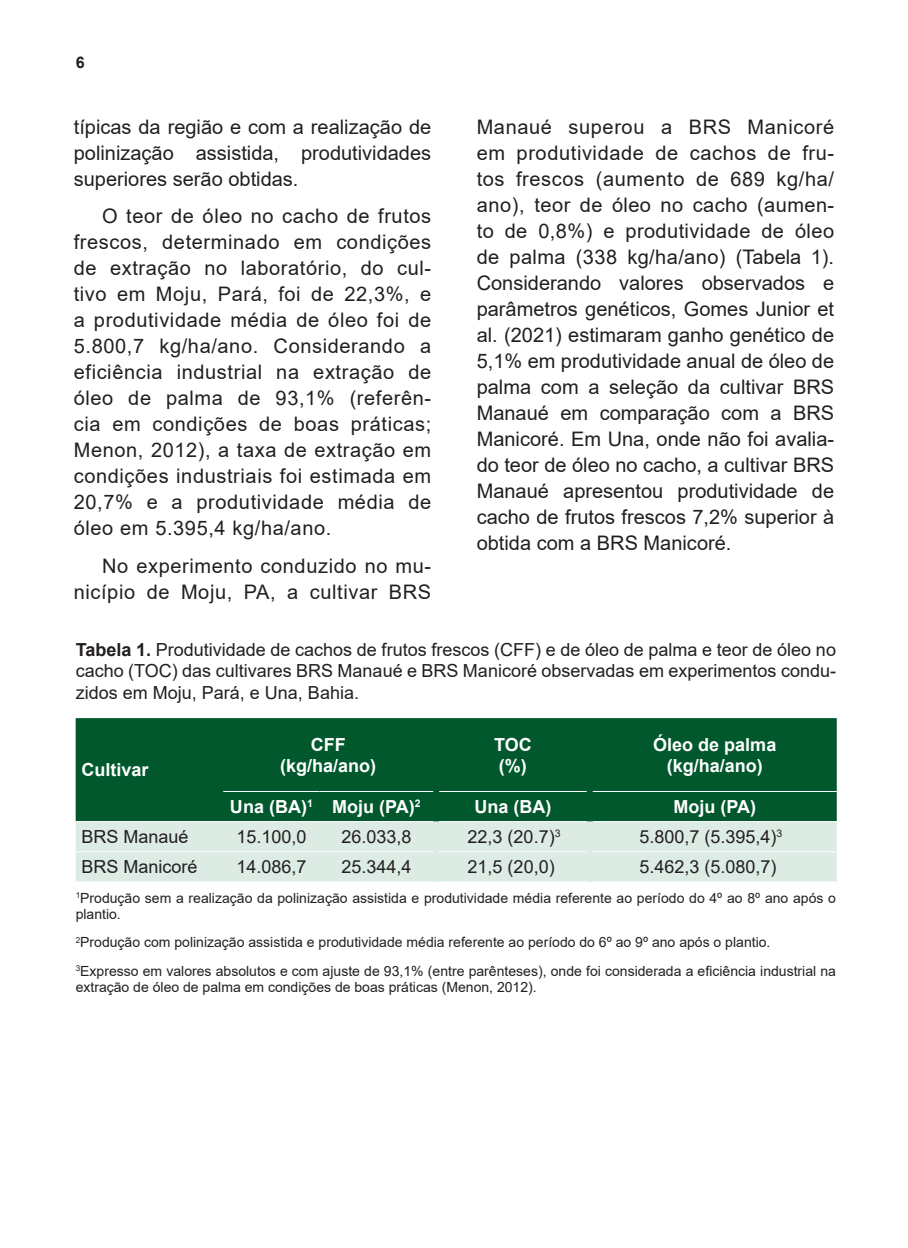
<style>
.page{position:relative;width:908px;height:1248px;background:#fff}
.page>*{position:absolute;margin:0;border:0;box-sizing:border-box;transform-origin:0 0}
.t1{font:20px/26px "Arial";color:#231f20;text-align:justify}
.t2{font:20px/26px "Arial";letter-spacing:.03em;color:#231f20;text-align:right}
.t3{font:18px/21.6px "Arial";color:#231f20;text-align:justify}
.t4{font:700 18px/21.6px "Arial";color:#fff;text-align:center}
.t5{font:700 16px "Arial";color:#231f20}
.t6{font:14px/16.8px "Arial";color:#231f20}
.s1{font-weight:700}
</style>
<div class="page">
<div style="left:76px;top:718px;width:760px;height:103px;background:#00582c"></div>
<div style="left:76px;top:821px;width:760px;height:60px;background:#dcebe3"></div>
<hr style="left:76px;top:851px;width:147px;height:1px;background:#fff">
<hr style="left:223px;top:851px;width:96px;height:1px;background:#fff">
<hr style="left:319px;top:851px;width:114px;height:1px;background:#fff">
<hr style="left:439px;top:851px;width:147px;height:1px;background:#fff">
<hr style="left:592px;top:851px;width:244px;height:1px;background:#fff">
<hr style="left:223px;top:821px;width:96px;height:1px;background:#fff">
<hr style="left:319px;top:821px;width:114px;height:1px;background:#fff">
<hr style="left:439px;top:821px;width:147px;height:1px;background:#fff">
<hr style="left:592px;top:821px;width:244px;height:1px;background:#fff">
<hr style="left:439px;top:791px;width:147px;height:1px;background:#fff">
<hr style="left:592px;top:791px;width:244px;height:1px;background:#fff">
<hr style="left:223px;top:791px;width:96px;height:1px;background:#fff">
<hr style="left:319px;top:791px;width:114px;height:1px;background:#fff">
<hr style="left:76px;top:821px;width:147px;height:1px;background:#fff">
<p class="t5" style="left:76px;top:51px;width:10px">6</p>
<p class="t1" style="left:74px;top:113px;width:359px">típicas da região e com a realização de polinização assistida, produtividades superiores serão obtidas.</p>
<p class="t1" style="left:74px;top:203px;width:359px;text-indent:28px">O teor de óleo no cacho de frutos frescos, determinado em condições de extração no laboratório, do cul&shy;tivo em Moju, Pará, foi de 22,3%, e a produtividade média de óleo foi de 5.800,7 kg/ha/ano. Considerando a eficiência industrial na extração de óleo de palma de 93,1% (referên&shy;cia em condições de boas práticas; Menon, 2012), a taxa de extração em condições industriais foi estimada em 20,7% e a produtividade média de óleo em 5.395,4 kg/ha/ano.</p>
<p class="t2" style="left:74px;top:552px;width:359px">No experimento conduzido no mu&shy;nicípio de Moju, PA, a cultivar BRS</p>
<p class="t1" style="left:476px;top:113px;width:359px">Manaué superou a BRS Manicoré em produtividade de cachos de fru&shy;tos frescos (aumento de 689 kg/ha/ ano), teor de óleo no cacho (aumen&shy;to de 0,8%) e produtividade de óleo de palma (338 kg/ha/ano) (Tabela 1).<br>Considerando valores observados e parâmetros genéticos, Gomes Junior et al. (2021) estimaram ganho genético de 5,1% em produtividade anual de óleo de palma com a seleção da cultivar BRS Manaué em comparação com a BRS Manicoré. Em Una, onde não foi avalia&shy;do teor de óleo no cacho, a cultivar BRS Manaué apresentou produtividade de cacho de frutos frescos 7,2% superior à obtida com a BRS Manicoré.</p>
<p class="t3" style="left:76px;top:638px;width:761px"><span class="s1">Tabela 1.</span> Produtividade de cachos de frutos frescos (CFF) e de óleo de palma e teor de óleo no cacho (TOC) das cultivares BRS Manaué e BRS Manicoré observadas em experimentos condu&shy;zidos em Moju, Pará, e Una, Bahia.</p>
<p class="t4" style="left:81px;top:759px;width:69px">Cultivar</p>
<p class="t4" style="left:280px;top:733px;width:98px">CFF (kg/ha/ano)</p>
<p class="t4" style="left:494px;top:733px;width:39px;text-align:left">TOC (%)</p>
<p class="t4" style="left:653px;top:733px;width:125px">Óleo de palma (kg/ha/ano)</p>
<p class="t4" style="left:230px;top:796px;width:192px">Una (BA)<sup>1</sup> Moju (PA)<sup>2</sup></p>
<p class="t4" style="left:474px;top:796px;width:78px">Una (BA)</p>
<p class="t4" style="left:673px;top:796px;width:84px">Moju (PA)</p>
<p class="t3" style="left:81px;top:825px;width:109px">BRS Manaué</p>
<p class="t3" style="left:236px;top:825px;width:72px">15.100,0</p>
<p class="t3" style="left:341px;top:825px;width:72px">26.033,8</p>
<p class="t3" style="left:467px;top:825px;width:94px">22,3 (20.7)<sup>3</sup></p>
<p class="t3" style="left:639px;top:825px;width:144px">5.800,7 (5.395,4)<sup>3</sup></p>
<p class="t3" style="left:81px;top:856px;width:118px">BRS Manicoré</p>
<p class="t3" style="left:236px;top:856px;width:72px">14.086,7</p>
<p class="t3" style="left:341px;top:856px;width:72px">25.344,4</p>
<p class="t3" style="left:467px;top:856px;width:89px">21,5 (20,0)</p>
<p class="t3" style="left:639px;top:856px;width:139px">5.462,3 (5.080,7)</p>
<p class="t6" style="left:76px;top:889px;width:761px"><sup>1</sup>Produção sem a realização da polinização assistida e produtividade média referente ao período do 4º ao 8º ano após o plantio.</p>
<p class="t6" style="left:76px;top:928px;width:761px;line-height:28.2px"><sup>2</sup>Produção com polinização assistida e produtividade média referente ao período do 6º ao 9º ano após o plantio.<br><sup>3</sup>Expresso em valores absolutos e com ajuste de 93,1% (entre parênteses), onde foi considerada a eficiência industrial na</p>
<p class="t6" style="left:76px;top:978px;width:462px">extração de óleo de palma em condições de boas práticas (Menon, 2012).</p>
</div>
